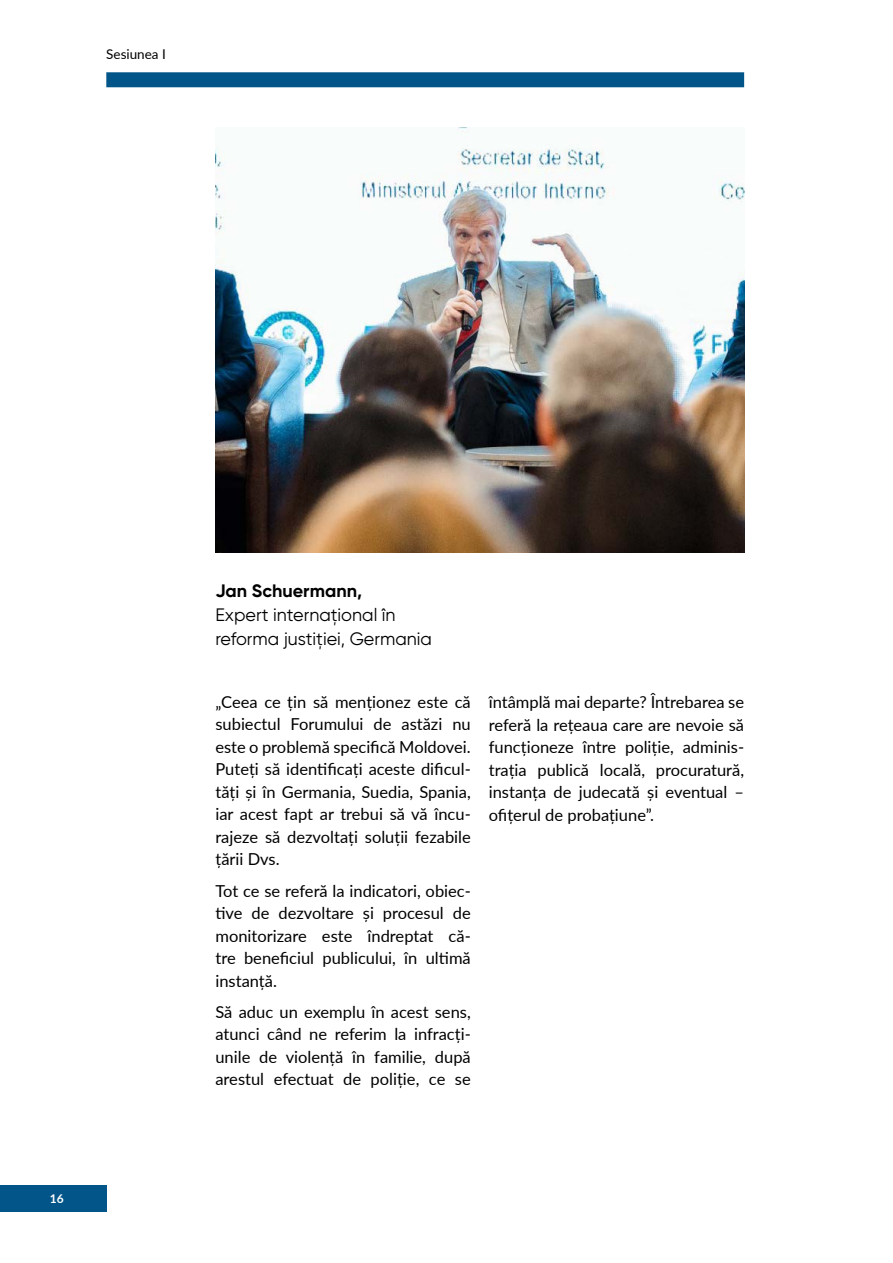
<style>
.page{position:relative;width:893px;height:1263px;background:#fff}
.page>*{position:absolute;margin:0;border:0;box-sizing:border-box;transform-origin:0 0}
.t1{font:18px/24px "Gilroy";color:#000}
.t2{font:700 18px "Gilroy";color:#000}
.t3{font:16.5px/22.5px "Lato";color:#000;text-align:justify}
.t4{font:13.5px "Lato";color:#000}
.t5{font:700 12px "Lato";color:#fff}
</style>
<div class="page">
<div style="left:106px;top:72px;width:638px;height:15px;background:#025589"></div>
<div style="left:0;top:1185px;width:106px;height:27px;background:#025589"></div>
<img style="left:215px;top:128px;width:529px;height:425px">
<p class="t4" style="left:106px;top:44px;width:61px">Sesiunea I</p>
<p class="t5" style="left:50px;top:1190px;width:15px">16</p>
<p class="t2" style="left:215px;top:580px;width:148px">Jan Schuermann,</p>
<p class="t1" style="left:215px;top:603px;width:218px">Expert internațional în reforma justiției, Germania</p>
<p class="t3" style="left:215px;top:690px;width:257px">„Ceea ce țin să menționez este că subiectul Forumului de astăzi nu este o problemă specifică Moldovei.<br>Puteți să identificați aceste dificul&shy;tăți și în Germania, Suedia, Spania, iar acest fapt ar trebui să vă încu&shy;rajeze să dezvoltați soluții fezabile țării Dvs.</p>
<p class="t3" style="left:215px;top:878px;width:257px">Tot ce se referă la indicatori, obiec&shy;tive de dezvoltare și procesul de monitorizare este îndreptat că&shy;tre beneficiul publicului, în ultimă instanță.</p>
<p class="t3" style="left:215px;top:999px;width:257px">Să aduc un exemplu în acest sens, atunci când ne referim la infracți&shy;unile de violență în familie, după arestul efectuat de poliție, ce se</p>
<p class="t3" style="left:489px;top:690px;width:257px">întâmplă mai departe? Întrebarea se referă la rețeaua care are nevoie să funcționeze între poliție, adminis&shy;trația publică locală, procuratură, instanța de judecată și eventual – ofițerul de probațiune”.</p>
</div>
